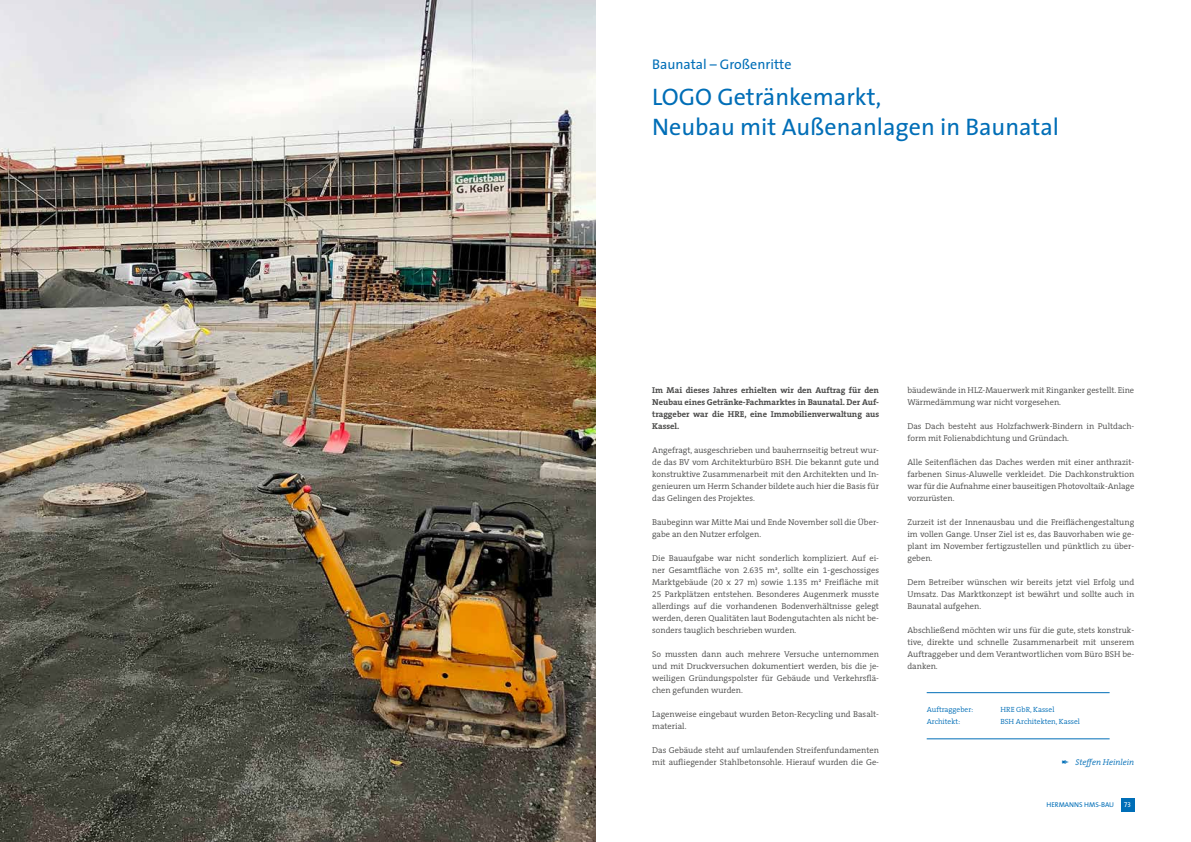
<style>
.page{position:relative;width:1191px;height:842px;background:#fff}
.page>*{position:absolute;margin:0;border:0;box-sizing:border-box;transform-origin:0 0}
.t1{font:24px/30px "The Sans";color:#006eb7}
.t2{font:14px "The Sans";color:#006eb7}
.t3{font:300 8.5px/12px "The Serif B W4";color:#494948;text-align:justify}
.t4{font:700 8.5px/12px "The Serif B W7";color:#494948;text-align:justify}
.t5{font:italic 300 8.5px "The Serif B W4";color:#006eb7}
.t6{font:300 7.5px "The Serif B W4";color:#006eb7}
.t7{font:7px "The Sans";color:#006eb7}
.t8{font:7px "The Sans Caps";color:#fff}
</style>
<div class="page">
<div style="left:1120px;top:799px;width:14px;height:13px;background:#006eb7"></div>
<img style="left:0;top:0;width:595px;height:842px">
<hr style="left:926px;top:692px;width:183px;height:1px;background:#006eb7">
<hr style="left:926px;top:739px;width:183px;height:1px;background:#006eb7">
<h2 class="t2" style="left:652px;top:52px;width:141px">Baunatal – Großenritte</h2>
<h1 class="t1" style="left:652px;top:81px;width:408px">LOGO Getränkemarkt,<br>Neubau mit Außenanlagen in Baunatal</h1>
<p class="t4" style="left:652px;top:384px;width:228px">Im Mai dieses Jahres erhielten wir den Auftrag für den Neubau eines Getränke-Fachmarktes in Baunatal. Der Auf&shy;traggeber war die HRE, eine Immobilienverwaltung aus Kassel.</p>
<p class="t3" style="left:652px;top:444px;width:228px">Angefragt, ausgeschrieben und bauherrnseitig betreut wur&shy;de das BV vom Architekturbüro BSH. Die bekannt gute und konstruktive Zusammenarbeit mit den Architekten und In&shy;genieuren um Herrn Schander bildete auch hier die Basis für das Gelingen des Projektes.</p>
<p class="t3" style="left:652px;top:516px;width:228px">Baubeginn war Mitte Mai und Ende November soll die Über&shy;gabe an den Nutzer erfolgen.</p>
<p class="t3" style="left:652px;top:552px;width:228px">Die Bauaufgabe war nicht sonderlich kompliziert. Auf ei&shy;ner Gesamtfläche von 2.635 m², sollte ein 1-geschossiges Marktgebäude (20 x 27 m) sowie 1.135 m² Freifläche mit 25 Parkplätzen entstehen. Besonderes Augenmerk musste allerdings auf die vorhandenen Bodenverhältnisse gelegt werden, deren Qualitäten laut Bodengutachten als nicht be&shy;sonders tauglich beschrieben wurden.</p>
<p class="t3" style="left:652px;top:648px;width:228px">So mussten dann auch mehrere Versuche unternommen und mit Druckversuchen dokumentiert werden, bis die je&shy;weiligen Gründungspolster für Gebäude und Verkehrsflä&shy;chen gefunden wurden.</p>
<p class="t3" style="left:652px;top:708px;width:228px">Lagenweise eingebaut wurden Beton-Recycling und Basalt&shy;material.</p>
<p class="t3" style="left:652px;top:744px;width:228px">Das Gebäude steht auf umlaufenden Streifenfundamenten mit aufliegender Stahlbetonsohle. Hierauf wurden die Ge-</p>
<p class="t3" style="left:907px;top:384px;width:228px">bäudewände in HLZ-Mauerwerk mit Ringanker gestellt. Eine<br>Wärmedämmung war nicht vorgesehen.</p>
<p class="t3" style="left:907px;top:420px;width:228px">Das Dach besteht aus Holzfachwerk-Bindern in Pultdach&shy;form mit Folienabdichtung und Gründach.</p>
<p class="t3" style="left:907px;top:456px;width:228px">Alle Seitenflächen das Daches werden mit einer anthrazit&shy;farbenen Sinus-Aluwelle verkleidet. Die Dachkonstruktion war für die Aufnahme einer bauseitigen Photovoltaik-Anlage vorzurüsten.</p>
<p class="t3" style="left:907px;top:516px;width:228px">Zurzeit ist der Innenausbau und die Freiflächengestaltung im vollen Gange. Unser Ziel ist es, das Bauvorhaben wie ge&shy;plant im November fertigzustellen und pünktlich zu über&shy;geben.</p>
<p class="t3" style="left:907px;top:576px;width:228px">Dem Betreiber wünschen wir bereits jetzt viel Erfolg und Umsatz. Das Marktkonzept ist bewährt und sollte auch in Baunatal aufgehen.</p>
<p class="t3" style="left:907px;top:624px;width:228px">Abschließend möchten wir uns für die gute, stets konstruk&shy;tive, direkte und schnelle Zusammenarbeit mit unserem Auftraggeber und dem Verantwortlichen vom Büro BSH be&shy;danken.</p>
<p class="t6" style="left:926px;top:704px;width:48px">Auftraggeber:</p>
<p class="t6" style="left:1000px;top:704px;width:56px">HRE GbR, Kassel</p>
<p class="t6" style="left:926px;top:716px;width:35px">Architekt:</p>
<p class="t6" style="left:1000px;top:716px;width:81px">BSH Architekten, Kassel</p>
<p class="t5" style="left:1061px;top:756px;width:74px">✒ Steffen Heinlein</p>
<p class="t7" style="left:1046px;top:799px;width:69px">HERMANNS HMS-BAU</p>
<p class="t8" style="left:1124px;top:799px;width:8px">73</p>
</div>
